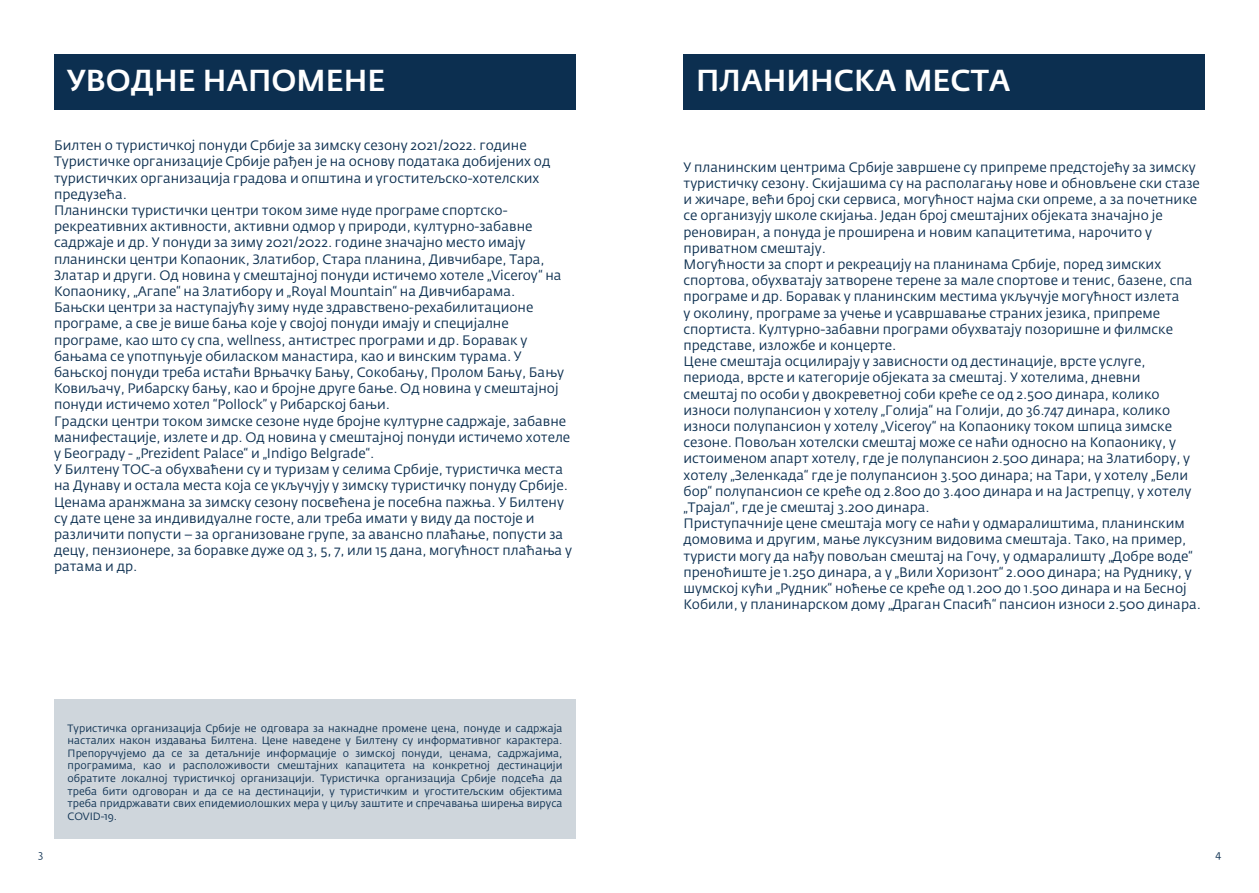
<style>
.page{position:relative;width:1259px;height:893px;background:#fff}
.page>*{position:absolute;margin:0;border:0;box-sizing:border-box;transform-origin:0 0}
.t1{font:500 30px "Fedra Sans Pro";color:#fff}
.t2{font:13.5px/16.2px "Fedra Sans Pro";color:#0c2f50}
.t3{font:10.5px/12.6px "Fedra Sans Pro";color:#0c2f50;text-align:justify}
</style>
<div class="page">
<div style="left:683px;top:54px;width:522px;height:55px;background:#0c2f50"></div>
<div style="left:54px;top:54px;width:521px;height:55px;background:#0c2f50"></div>
<div style="left:54px;top:699px;width:521px;height:140px;background:#cfd6dc"></div>
<h1 class="t1" style="left:67px;top:62px;width:320px">УВОДНЕ НАПОМЕНЕ</h1>
<p class="t2" style="left:54px;top:137px;width:519px">Билтен о туристичкој понуди Србије за зимску сезону 2021/2022. године Туристичкe организацијe Србије рађен је на основу података добијених од туристичких организација градова и општина и угоститељско-хотелских предузећа.<br>Планински туристички центри током зиме нуде програме спортско&shy;рекреативних активности, активни одмор у природи, културно-забавне садржаје и др. У понуди за зиму 2021/2022. године значајно место имају планински центри Копаоник, Златибор, Стара планина, Дивчибаре, Тара, Златар и други. Од новина у смештајној понуди истичемо хотеле „Viceroy“ на Копаонику, „Агапе“ на Златибору и „Royal Mountain“ на Дивчибарама.<br>Бањски центри за наступајућу зиму нуде здравствено-рехабилитационе програме, а све је више бања које у својој понуди имају и специјалне програме, као што су спа, wellness, антистрес програми и др. Боравак у бањама се употпуњује обиласком манастира, као и винским турама. У бањској понуди треба истаћи Врњачку Бању, Сокобању, Пролом Бању, Бању Ковиљачу, Рибарску бању, као и бројне друге бање. Од новина у смештајној понуди истичемо хотел “Pollock” у Рибарској бањи.<br>Градски центри током зимске сезоне нуде бројне културне садржаје, забавне манифестације, излете и др. Од новина у смештајној понуди истичемо хотеле у Београду - „Prezident Palace“ и „Indigo Belgrade“.<br>У Билтену ТОС-а обухваћени су и туризам у селима Србије, туристичка места на Дунаву и остала места која се укључују у зимску туристичку понуду Србије.<br>Ценама аранжмана за зимску сезону посвећена је посебна пажња. У Билтену су дате цене за индивидуалне госте, али треба имати у виду да постоје и различити попусти – за организоване групе, за авансно плаћање, попусти за децу, пензионере, за боравке дуже од 3, 5, 7, или 15 дана, могућност плаћања у ратама и др.</p>
<p class="t3" style="left:68px;top:722px;width:496px">Туристичка организација Србије не одговара за накнадне промене цена, понуде и садржаја насталих након издавања Билтена. Цене наведене у Билтену су информативног карактера.<br>Препоручујемо да се за детаљније информације о зимској понуди, ценама, садржајима, програмима, као и расположивости смештајних капацитета на конкретној дестинацији обратите локалној туристичкој организацији. Туристичка организација Србије подсећа да треба бити одговоран и да се на дестинацији, у туристичким и угоститељским објектима треба придржавати свих епидемиолошких мера у циљу заштите и спречавања ширења вируса COVID-19.</p>
<h1 class="t1" style="left:696px;top:62px;width:316px">ПЛАНИНСКА МЕСТА</h1>
<p class="t2" style="left:683px;top:159px;width:519px">У планинским центрима Србије завршене су припреме предстојећу за зимску туристичку сезону. Скијашима су на располагању нове и обновљене ски стазе и жичаре, већи број ски сервиса, могућност најма ски опреме, а за почетнике се организују школе скијања. Један број смештајних објеката значајно је реновиран, а понуда је проширена и новим капацитетима, нарочито у приватном смештају.<br>Могућности за спорт и рекреацију на планинама Србије, поред зимских спортова, обухватају затворене терене за мале спортове и тенис, базене, спа програме и др. Боравак у планинским местима укључује могућност излета<br>у околину, програме за учење и усавршавање страних језика, припреме спортиста. Културно-забавни програми обухватају позоришне и филмске представе, изложбе и концерте.<br>Цене смештаја осцилирају у зависности од дестинације, врсте услуге, периода, врсте и категорије објеката за смештај. У хотелима, дневни<br>смештај по особи у двокреветној соби креће се од 2.500 динара, колико износи полупансион у хотелу „Голија“ на Голији, до 36.747 динара, колико износи полупансион у хотелу „Viceroy“ на Копаонику током шпица зимске сезоне. Повољан хотелски смештај може се наћи односно на Копаонику, у истоименом апарт хотелу, где је полупансион 2.500 динара; на Златибору, у хотелу „Зеленкада“ где је полупансион 3.500 динара; на Тари, у хотелу „Бели бор“ полупансион се креће од 2.800 до 3.400 динара и на Јастрепцу, у хотелу „Трајал“, где је смештај 3.200 динара.<br>Приступачније цене смештаја могу се наћи у одмаралиштима, планинским домовима и другим, мање луксузним видовима смештаја. Тако, на пример, туристи могу да нађу повољан смештај на Гочу, у одмаралишту „Добре воде“ преноћиште је 1.250 динара, а у „Вили Хоризонт“ 2.000 динара; на Руднику, у шумској кући „Рудник“ ноћење се креће од 1.200 до 1.500 динара и на Бесној Кобили, у планинарском дому „Драган Спасић“ пансион износи 2.500 динара.</p>
<p class="t3" style="left:38px;top:848px;width:7px">3</p>
<p class="t3" style="left:1215px;top:848px;width:7px">4</p>
</div>
